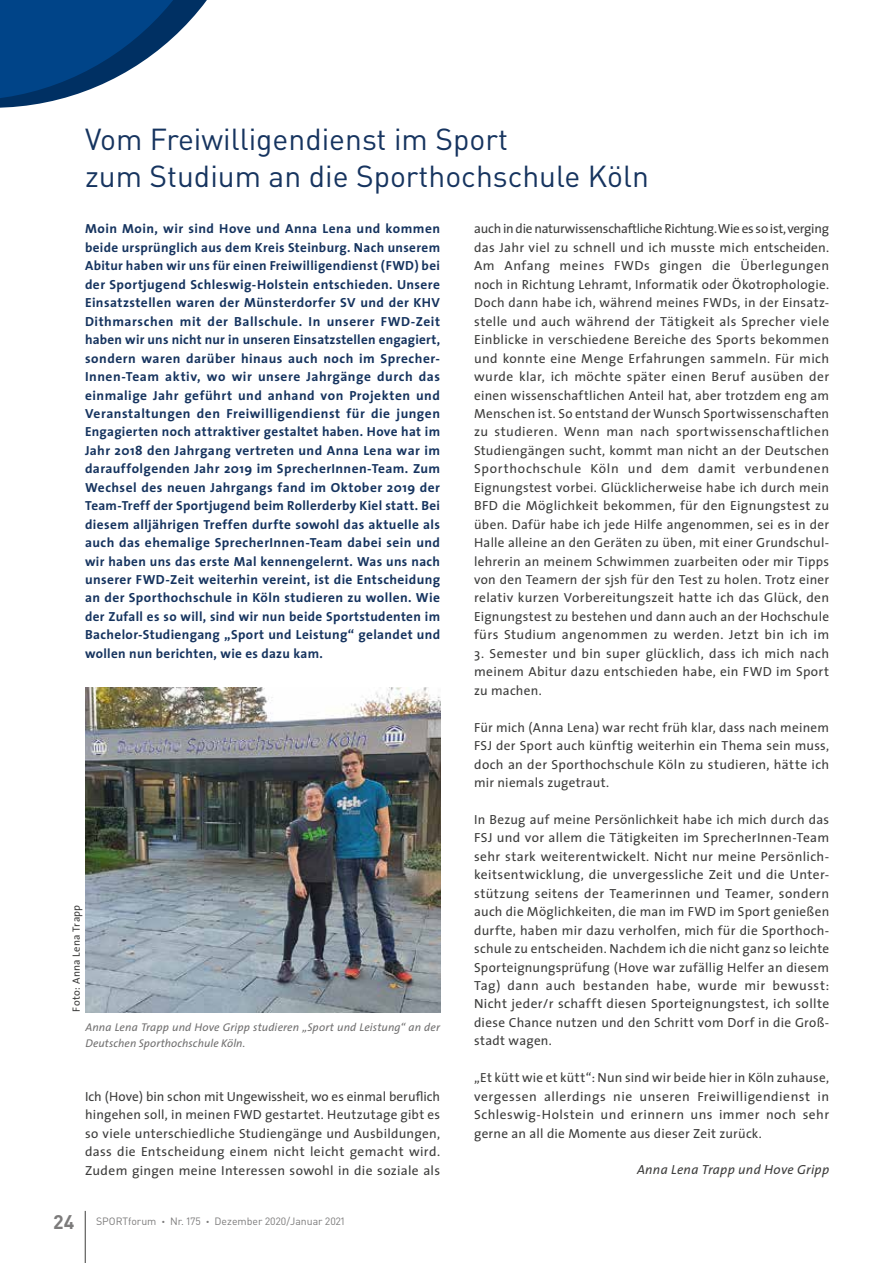
<style>
.page{position:relative;width:893px;height:1263px;background:#fff}
.page>*{position:absolute;margin:0;border:0;box-sizing:border-box;transform-origin:0 0}
.t1{font:30px/36px "DINOT";color:#16345f}
.t2{font:13.2px/18.5px "The Sans";letter-spacing:.025em;color:#3c3c3b;text-align:justify}
.t3{font:700 13.2px/18.5px "The Sans";letter-spacing:.025em;color:#16345f;text-align:justify}
.t4{font:italic 13.2px "The Sans";letter-spacing:.02em;color:#3c3c3b}
.t5{font:italic 11.25px/16.5px "The Sans";letter-spacing:.01em;color:#706f6f}
.t6{font:10.5px "DINOT";color:#7c7b7b}
.t7{font:10.5px "The Sans";letter-spacing:.025em;color:#3c3c3b}
.s1{font-weight:700;font-size:19.5px}
.s2{font-weight:900}
</style>
<div class="page">
<hr style="left:85px;top:1211px;width:1px;height:52px;background:#3c3c3b">
<svg style="left:0;top:0;width:207px;height:108px"></svg>
<img style="left:85px;top:688px;width:355px;height:324px">
<h1 class="t1" style="left:85px;top:120px;width:565px">Vom Freiwilligendienst im Sport<br>zum Studium an die Sporthochschule Köln</h1>
<p class="t3" style="left:85px;top:219px;width:357px">Moin Moin, wir sind Hove und Anna Lena und kommen beide ursprünglich aus dem Kreis Steinburg. Nach unserem Abitur haben wir uns für einen Freiwilligendienst (FWD) bei der Sportjugend Schleswig-Holstein entschieden. Unsere Einsatzstellen waren der Münsterdorfer SV und der KHV Dithmarschen mit der Ballschule. In unserer FWD-Zeit haben wir uns nicht nur in unseren Einsatzstellen engagiert, sondern waren darüber hinaus auch noch im Sprecher-Innen-Team aktiv, wo wir unsere Jahrgänge durch das einmalige Jahr geführt und anhand von Projekten und Veranstaltungen den Freiwilligendienst für die jungen Engagierten noch attraktiver gestaltet haben. Hove hat im Jahr 2018 den Jahrgang vertreten und Anna Lena war im darauffolgenden Jahr 2019 im SprecherInnen-Team. Zum Wechsel des neuen Jahrgangs fand im Oktober 2019 der Team-Treff der Sportjugend beim Rollerderby Kiel statt. Bei diesem alljährigen Treffen durfte sowohl das aktuelle als auch das ehemalige SprecherInnen-Team dabei sein und wir haben uns das erste Mal kennengelernt. Was uns nach unserer FWD-Zeit weiterhin vereint, ist die Entscheidung an der Sporthochschule in Köln studieren zu wollen. Wie der Zufall es so will, sind wir nun beide Sportstudenten im Bachelor-Studiengang „Sport und Leistung“ gelandet und wollen nun berichten, wie es dazu kam.</p>
<p class="t2" style="left:474px;top:219px;width:357px">auch in die naturwissenschaftliche Richtung. Wie es so ist, verging das Jahr viel zu schnell und ich musste mich entscheiden.<br>Am Anfang meines FWDs gingen die Überlegungen noch in Richtung Lehramt, Informatik oder Ökotrophologie.<br>Doch dann habe ich, während meines FWDs, in der Einsatz&shy;stelle und auch während der Tätigkeit als Sprecher viele Einblicke in verschiedene Bereiche des Sports bekommen und konnte eine Menge Erfahrungen sammeln. Für mich wurde klar, ich möchte später einen Beruf ausüben der einen wissenschaftlichen Anteil hat, aber trotzdem eng am Menschen ist. So entstand der Wunsch Sportwissenschaften zu studieren. Wenn man nach sportwissenschaftlichen Studiengängen sucht, kommt man nicht an der Deutschen Sporthochschule Köln und dem damit verbundenen Eignungstest vorbei. Glücklicherweise habe ich durch mein BFD die Möglichkeit bekommen, für den Eignungstest zu üben. Dafür habe ich jede Hilfe angenommen, sei es in der Halle alleine an den Geräten zu üben, mit einer Grundschul&shy;lehrerin an meinem Schwimmen zuarbeiten oder mir Tipps von den Teamern der sjsh für den Test zu holen. Trotz einer relativ kurzen Vorbereitungszeit hatte ich das Glück, den Eignungstest zu bestehen und dann auch an der Hochschule fürs Studium angenommen zu werden. Jetzt bin ich im</p>
<p class="t2" style="left:474px;top:644px;width:357px">3. Semester und bin super glücklich, dass ich mich nach meinem Abitur dazu entschieden habe, ein FWD im Sport zu machen.</p>
<p class="t2" style="left:474px;top:717px;width:357px">Für mich (Anna Lena) war recht früh klar, dass nach meinem FSJ der Sport auch künftig weiterhin ein Thema sein muss, doch an der Sporthochschule Köln zu studieren, hätte ich mir niemals zugetraut.</p>
<p class="t2" style="left:474px;top:810px;width:357px">In Bezug auf meine Persönlichkeit habe ich mich durch das FSJ und vor allem die Tätigkeiten im SprecherInnen-Team sehr stark weiterentwickelt. Nicht nur meine Persönlich&shy;keitsentwicklung, die unvergessliche Zeit und die Unter&shy;stützung seitens der Teamerinnen und Teamer, sondern auch die Möglichkeiten, die man im FWD im Sport genießen durfte, haben mir dazu verholfen, mich für die Sporthoch&shy;schule zu entscheiden. Nachdem ich die nicht ganz so leichte Sporteignungsprüfung (Hove war zufällig Helfer an diesem Tag) dann auch bestanden habe, wurde mir bewusst:<br>Nicht jeder/r schafft diesen Sporteignungstest, ich sollte diese Chance nutzen und den Schritt vom Dorf in die Groß&shy;stadt wagen.</p>
<p class="t2" style="left:474px;top:1068px;width:357px">„Et kütt wie et kütt“: Nun sind wir beide hier in Köln zuhause, vergessen allerdings nie unseren Freiwilligendienst in Schleswig-Holstein und erinnern uns immer noch sehr gerne an all die Momente aus dieser Zeit zurück.</p>
<p class="t4" style="left:637px;top:1159px;width:194px">Anna Lena Trapp und Hove Gripp</p>
<p class="t7" style="left:67px;top:1012px;width:108px;rotate:-90deg">Foto: Anna Lena Trapp</p>
<p class="t5" style="left:85px;top:1018px;width:356px">Anna Lena Trapp und Hove Gripp studieren „Sport und Leistung“ an der<br>Deutschen Sporthochschule Köln.</p>
<p class="t2" style="left:85px;top:1086px;width:357px">Ich (Hove) bin schon mit Ungewissheit, wo es einmal beruflich hingehen soll, in meinen FWD gestartet. Heutzutage gibt es so viele unterschiedliche Studiengänge und Ausbildungen, dass die Entscheidung einem nicht leicht gemacht wird.<br>Zudem gingen meine Interessen sowohl in die soziale als</p>
<p class="t6" style="left:53px;top:1214px;width:293px"><span class="s1">24</span> SPORTforum <span class="s2">·</span> Nr. 175 <span class="s2">·</span> Dezember 2020/Januar 2021</p>
</div>
